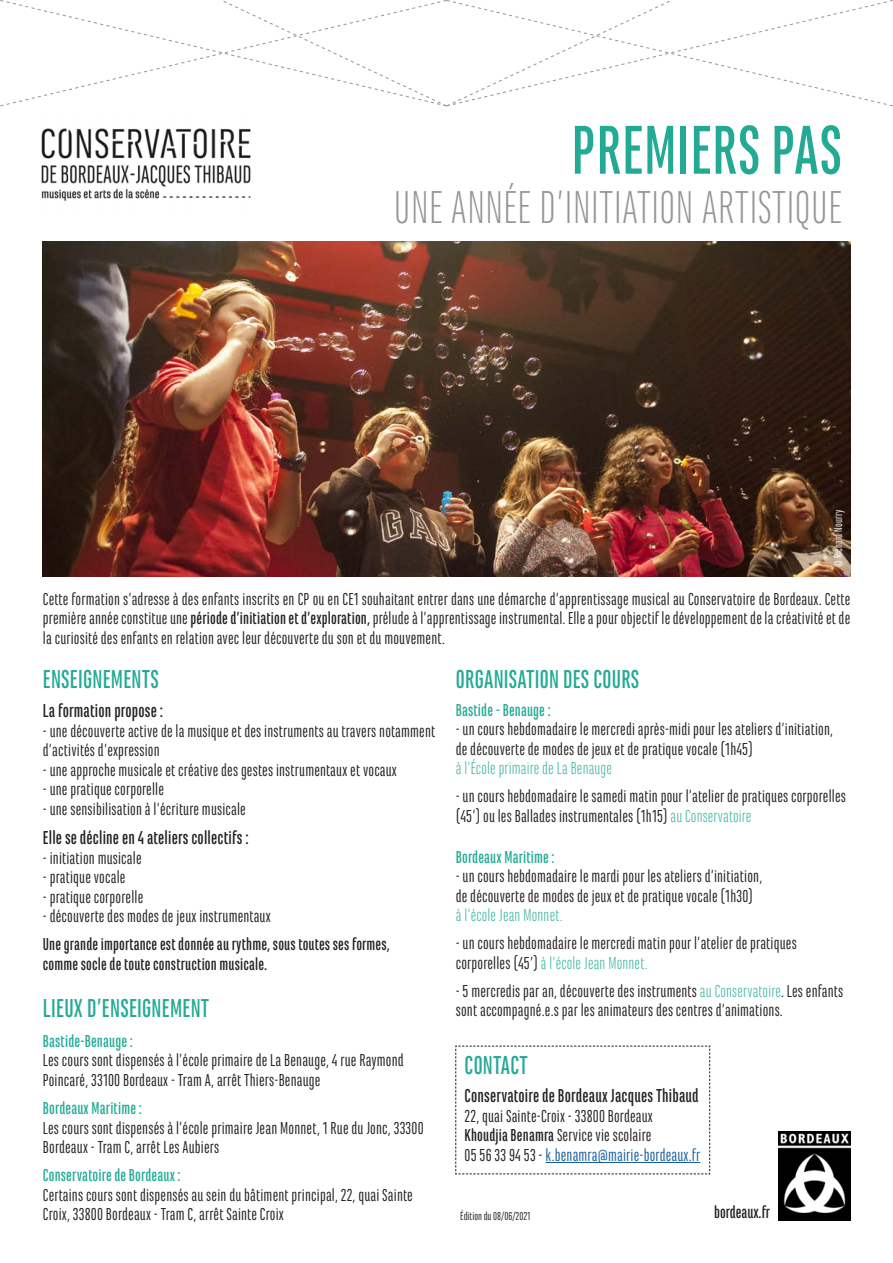
<style>
.page{position:relative;width:893px;height:1263px;background:#fff}
.page>*{position:absolute;margin:0;border:0;box-sizing:border-box;transform-origin:0 0}
.t1{font:500 72px "Marianina Cn FY";letter-spacing:.01em;color:#23aa95}
.t2{font:300 48px "Marianina Cn FY";letter-spacing:.01em;color:#939598}
.t3{font:500 27px "Marianina Cn FY";letter-spacing:.01em;color:#23aa95}
.t4{font:500 19.5px "Marianina Cn FY";letter-spacing:.01em;color:#231f20}
.oeuvre{font:18px/19.5px "Marianina Cn FY";letter-spacing:.01em;color:#231f20}
.t5{font:500 18px "Marianina Cn FY";letter-spacing:.01em;color:#231f20}
.t6{font:500 18px "Marianina Cn FY";letter-spacing:.01em;color:#23aa95}
.t7{font:300 18px "Marianina Cn FY";letter-spacing:.01em;color:#23aa95}
.t8{font:18px "Marianina Cn FY";letter-spacing:.01em;color:#175d9e}
.t9{font:12px "Marianina Cn FY";color:#231f20}
.t10{font:12px "Marianina Cn FY";letter-spacing:.01em;color:#fff}
.s1{font-weight:500}
.s2{font-weight:500;color:#23aa95}
.s3{font-weight:300;color:#23aa95}
.s4{color:#231f20}
</style>
<div class="page">
<svg style="left:0;top:0;width:222px;height:107px"></svg>
<svg style="left:223px;top:0;width:223px;height:107px"></svg>
<svg style="left:446px;top:0;width:447px;height:107px"></svg>
<img style="left:41px;top:128px;width:210px;height:73px">
<img style="left:778px;top:1132px;width:72px;height:88px">
<svg style="left:455px;top:1045px;width:255px;height:129px"></svg>
<img style="left:43px;top:242px;width:807px;height:334px">
<p class="t1" style="left:571px;top:111px;width:272px">PREMIERS PAS</p>
<p class="t2" style="left:394px;top:181px;width:449px">UNE ANNÉE D’INITIATION ARTISTIQUE</p>
<p class="t10" style="left:832px;top:567px;width:59px;rotate:-90deg">© Richard Nourry</p>
<p class="oeuvre" style="left:43px;top:589px;width:809px;text-align:justify">Cette formation s’adresse à des enfants inscrits en CP ou en CE1 souhaitant entrer dans une démarche d’apprentissage musical au Conservatoire de Bordeaux. Cette première année constitue une <span class="s1">période d’initiation et d’exploration,</span> prélude à l’apprentissage instrumental. Elle a pour objectif le développement de la créativité et de la curiosité des enfants en relation avec leur découverte du son et du mouvement.</p>
<p class="t3" style="left:43px;top:664px;width:117px">ENSEIGNEMENTS</p>
<p class="t4" style="left:43px;top:700px;width:122px">La formation propose :</p>
<p class="oeuvre" style="left:43px;top:721px;width:394px">- une découverte active de la musique et des instruments au travers notamment d’activités d’expression</p>
<p class="oeuvre" style="left:43px;top:760px;width:356px">- une approche musicale et créative des gestes instrumentaux et vocaux</p>
<p class="oeuvre" style="left:43px;top:780px;width:123px">- une pratique corporelle</p>
<p class="oeuvre" style="left:43px;top:799px;width:204px">- une sensibilisation à l’écriture musicale</p>
<p class="t4" style="left:43px;top:827px;width:207px">Elle se décline en 4 ateliers collectifs :</p>
<p class="oeuvre" style="left:43px;top:848px;width:100px">- initiation musicale</p>
<p class="oeuvre" style="left:43px;top:868px;width:84px">- pratique vocale</p>
<p class="oeuvre" style="left:43px;top:887px;width:102px">- pratique corporelle</p>
<p class="oeuvre" style="left:43px;top:907px;width:229px">- découverte des modes de jeux instrumentaux</p>
<p class="t5" style="left:43px;top:935px;width:349px">Une grande importance est donnée au rythme, sous toutes ses formes,</p>
<p class="t5" style="left:43px;top:954px;width:226px">comme socle de toute construction musicale.</p>
<p class="t3" style="left:43px;top:994px;width:168px">LIEUX D’ENSEIGNEMENT</p>
<p class="oeuvre" style="left:43px;top:1031px;width:362px"><span class="s2">Bastide-Benauge :<br></span>Les cours sont dispensés à l’école primaire de La Benauge, 4 rue Raymond<br>Poincaré, 33100 Bordeaux - Tram A, arrêt Thiers-Benauge</p>
<p class="oeuvre" style="left:43px;top:1098px;width:382px"><span class="s2">Bordeaux Maritime :<br></span>Les cours sont dispensés à l’école primaire Jean Monnet, 1 Rue du Jonc, 33300<br>Bordeaux - Tram C, arrêt Les Aubiers</p>
<p class="t6" style="left:43px;top:1165px;width:139px">Conservatoire de Bordeaux :</p>
<p class="oeuvre" style="left:43px;top:1185px;width:371px">Certains cours sont dispensés au sein du bâtiment principal, 22, quai Sainte<br>Croix, 33800 Bordeaux - Tram C, arrêt Sainte Croix</p>
<p class="t3" style="left:456px;top:664px;width:185px">ORGANISATION DES COURS</p>
<p class="t6" style="left:456px;top:700px;width:96px">Bastide - Benauge :</p>
<p class="oeuvre" style="left:456px;top:720px;width:379px">- un cours hebdomadaire le mercredi après-midi pour les ateliers d’initiation,</p>
<p class="oeuvre" style="left:456px;top:739px;width:299px">de découverte de modes de jeux et de pratique vocale (1h45)</p>
<p class="t7" style="left:456px;top:759px;width:158px">à l’École primaire de La Benauge</p>
<p class="oeuvre" style="left:456px;top:787px;width:392px">- un cours hebdomadaire le samedi matin pour l’atelier de pratiques corporelles (45’) ou les Ballades instrumentales (1h15) <span class="s3">au Conservatoire</span></p>
<p class="t6" style="left:456px;top:847px;width:100px">Bordeaux Maritime :</p>
<p class="oeuvre" style="left:456px;top:866px;width:308px">- un cours hebdomadaire le mardi pour les ateliers d’initiation,</p>
<p class="oeuvre" style="left:456px;top:886px;width:299px">de découverte de modes de jeux et de pratique vocale (1h30)</p>
<p class="t7" style="left:456px;top:905px;width:108px">à l’école Jean Monnet.</p>
<p class="oeuvre" style="left:456px;top:933px;width:342px">- un cours hebdomadaire le mercredi matin pour l’atelier de pratiques corporelles (45’) <span class="s3">à l’école Jean Monnet.</span></p>
<p class="oeuvre" style="left:456px;top:981px;width:389px">- 5 mercredis par an, découverte des instruments <span class="s3">au Conservatoire</span>. Les enfants sont accompagné.e.s par les animateurs des centres d’animations.</p>
<p class="t3" style="left:465px;top:1050px;width:65px">CONTACT</p>
<p class="t4" style="left:465px;top:1085px;width:236px">Conservatoire de Bordeaux Jacques Thibaud</p>
<p class="oeuvre" style="left:465px;top:1106px;width:190px">22, quai Sainte-Croix - 33800 Bordeaux</p>
<p class="oeuvre" style="left:465px;top:1125px;width:188px"><span class="s1">Khoudjia Benamra</span> Service vie scolaire</p>
<p class="t8" style="left:465px;top:1145px;width:237px"><span class="s4">05 56 33 94 53 -</span> k.benamra@mairie-bordeaux.fr</p>
<p class="t9" style="left:460px;top:1209px;width:72px">Édition du 08/06/2021</p>
<p class="t5" style="left:714px;top:1202px;width:57px">bordeaux.fr</p>
</div>
